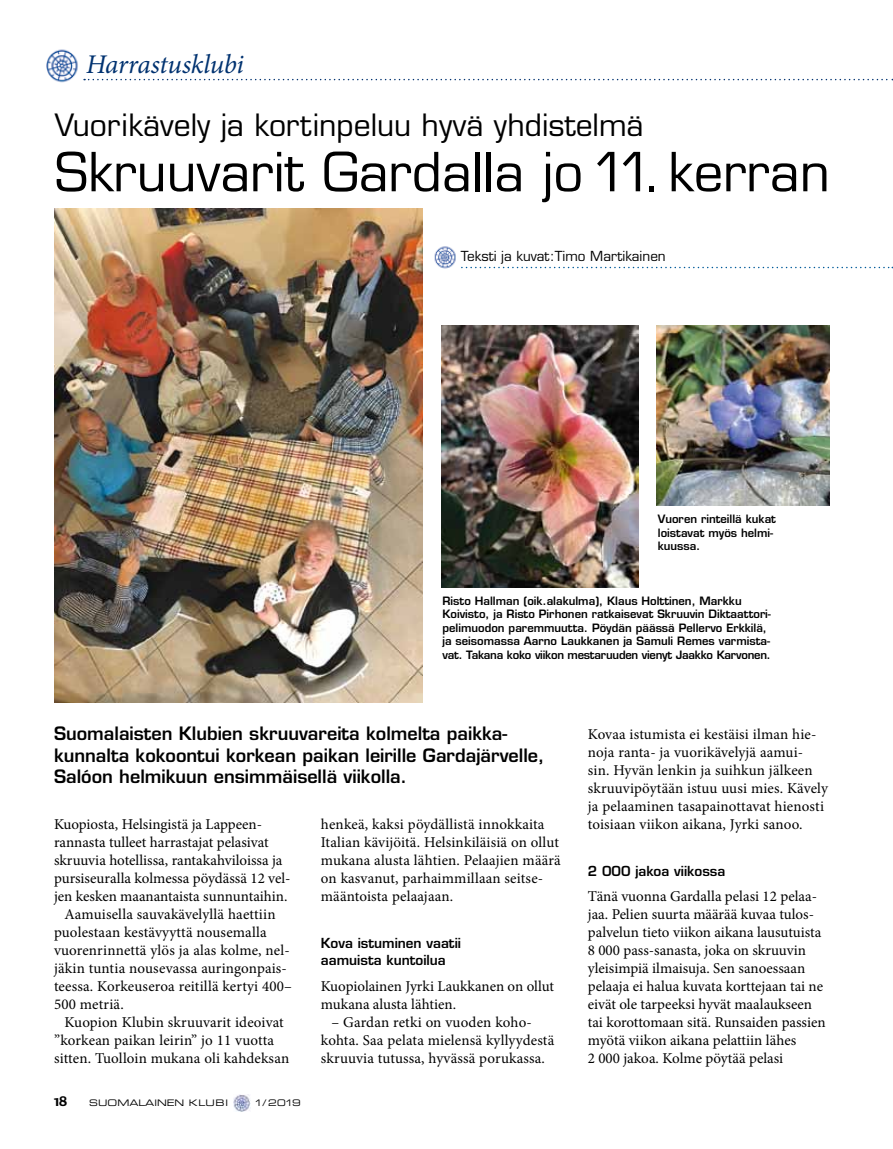
<style>
.page{position:relative;width:893px;height:1149px;background:#fff}
.page>*{position:absolute;margin:0;border:0;box-sizing:border-box;transform-origin:0 0}
.t1{font:52.5px "Eurostile";color:#000}
.t2{font:30px "Eurostile";color:#000}
.t3{font:italic 27px "Minion Pro";letter-spacing:-.01em;color:#003270}
.t4{font:600 18px/21.6px "Eurostile";color:#000}
.t5{font:15px/18px "Minion Pro";letter-spacing:.005em;color:#000}
.t6{font:15px "Foundry Form Sans Bold OSF";color:#000}
.t7{font:600 13.5px/16.5px "Eurostile";color:#000}
.t8{font:13.5px "Eurostile";color:#000}
.t9{font:600 11.25px/13.5px "Eurostile";color:#000}
.t10{font:9px "Eurostile Extended Two";color:#000}
</style>
<div class="page">
<img style="left:233px;top:1094px;width:18px;height:17px">
<img style="left:55px;top:209px;width:367px;height:493px">
<img style="left:442px;top:325px;width:196px;height:262px">
<img style="left:657px;top:325px;width:173px;height:180px">
<svg style="left:461px;top:267px;width:432px;height:1px"></svg>
<img style="left:434px;top:246px;width:22px;height:23px">
<img style="left:46px;top:49px;width:32px;height:34px">
<svg style="left:84px;top:79px;width:809px;height:1px"></svg>
<h3 class="t3" style="left:86px;top:46px;width:159px">Harrastusklubi</h3>
<h2 class="t2" style="left:55px;top:107px;width:590px">Vuorikävely ja kortinpeluu hyvä yhdistelmä</h2>
<h1 class="t1" style="left:55px;top:140px;width:777px">Skruuvarit Gardalla jo 11. kerran</h1>
<p class="t8" style="left:461px;top:248px;width:207px">Teksti ja kuvat:Timo Martikainen</p>
<p class="t9" style="left:658px;top:512px;width:120px">Vuoren rinteillä kukat loistavat myös helmi&shy;kuussa.</p>
<p class="t9" style="left:442px;top:593px;width:330px">Risto Hallman (oik.alakulma), Klaus Holttinen, Markku Koivisto, ja Risto Pirhonen ratkaisevat Skruuvin Diktaattori&shy;pelimuodon paremmuutta. Pöydän päässä Pellervo Erkkilä, ja seisomassa Aarno Laukkanen ja Samuli Remes varmista&shy;vat. Takana koko viikon mestaruuden vienyt Jaakko Karvonen.</p>
<p class="t4" style="left:54px;top:722px;width:492px">Suomalaisten Klubien skruuvareita kolmelta paikka&shy;kunnalta kokoontui korkean paikan leirille Gardajärvelle,<br>Salóon helmikuun ensimmäisellä viikolla.</p>
<p class="t5" style="left:54px;top:814px;width:210px">Kuopiosta, Helsingistä ja Lappeen-</p>
<p class="t5" style="left:54px;top:832px;width:216px">rannasta tulleet harrastajat pelasivat</p>
<p class="t5" style="left:54px;top:850px;width:230px">skruuvia hotellissa, rantakahviloissa ja</p>
<p class="t5" style="left:54px;top:868px;width:238px">pursiseuralla kolmessa pöydässä 12 vel-</p>
<p class="t5" style="left:54px;top:886px;width:235px">jen kesken maanantaista sunnuntaihin.</p>
<p class="t5" style="left:65px;top:904px;width:212px">Aamuisella sauvakävelyllä haettiin</p>
<p class="t5" style="left:54px;top:922px;width:214px">puolestaan kestävyyttä nousemalla</p>
<p class="t5" style="left:54px;top:940px;width:237px">vuorenrinnettä ylös ja alas kolme, nel-</p>
<p class="t5" style="left:54px;top:958px;width:234px">jäkin tuntia nousevassa auringonpais-</p>
<p class="t5" style="left:54px;top:976px;width:240px">teessa. Korkeuseroa reitillä kertyi 400–</p>
<p class="t5" style="left:54px;top:994px;width:71px">500 metriä.</p>
<p class="t5" style="left:65px;top:1012px;width:221px">Kuopion Klubin skruuvarit ideoivat</p>
<p class="t5" style="left:54px;top:1030px;width:222px">”korkean paikan leirin” jo 11 vuotta</p>
<p class="t5" style="left:54px;top:1048px;width:237px">sitten. Tuolloin mukana oli kahdeksan</p>
<p class="t6" style="left:54px;top:1092px;width:15px">18</p>
<p class="t10" style="left:89px;top:1096px;width:140px">SUOMALAINEN KLUBI</p>
<p class="t10" style="left:254px;top:1096px;width:48px">1/ 2019</p>
<p class="t5" style="left:321px;top:814px;width:241px">henkeä, kaksi pöydällistä innokkaita Italian kävijöitä. Helsinkiläisiä on ollut mukana alusta lähtien. Pelaajien määrä on kasvanut, parhaimmillaan seitse&shy;määntoista pelaajaan.</p>
<p class="t7" style="left:321px;top:934px;width:142px">Kova istuminen vaatii aamuista kuntoilua</p>
<p class="t5" style="left:321px;top:976px;width:235px">Kuopiolainen Jyrki Laukkanen on ollut mukana alusta lähtien.</p>
<p class="t5" style="left:321px;top:1012px;width:235px;text-indent:11px">– Gardan retki on vuoden koho&shy;kohta. Saa pelata mielensä kyllyydestä skruuvia tutussa, hyvässä porukassa.</p>
<p class="t5" style="left:588px;top:724px;width:242px">Kovaa istumista ei kestäisi ilman hie&shy;noja ranta- ja vuorikävelyjä aamui&shy;sin. Hyvän lenkin ja suihkun jälkeen skruuvipöytään istuu uusi mies. Kävely ja pelaaminen tasapainottavat hienosti toisiaan viikon aikana, Jyrki sanoo.</p>
<p class="t7" style="left:588px;top:862px;width:139px">2 000 jakoa viikossa</p>
<p class="t5" style="left:588px;top:886px;width:239px">Tänä vuonna Gardalla pelasi 12 pelaa&shy;jaa. Pelien suurta määrää kuvaa tulos&shy;palvelun tieto viikon aikana lausutuista 8 000 pass-sanasta, joka on skruuvin yleisimpiä ilmaisuja. Sen sanoessaan pelaaja ei halua kuvata korttejaan tai ne eivät ole tarpeeksi hyvät maalaukseen tai korottomaan sitä. Runsaiden passien myötä viikon aikana pelattiin lähes<br>2 000 jakoa. Kolme pöytää pelasi</p>
</div>
